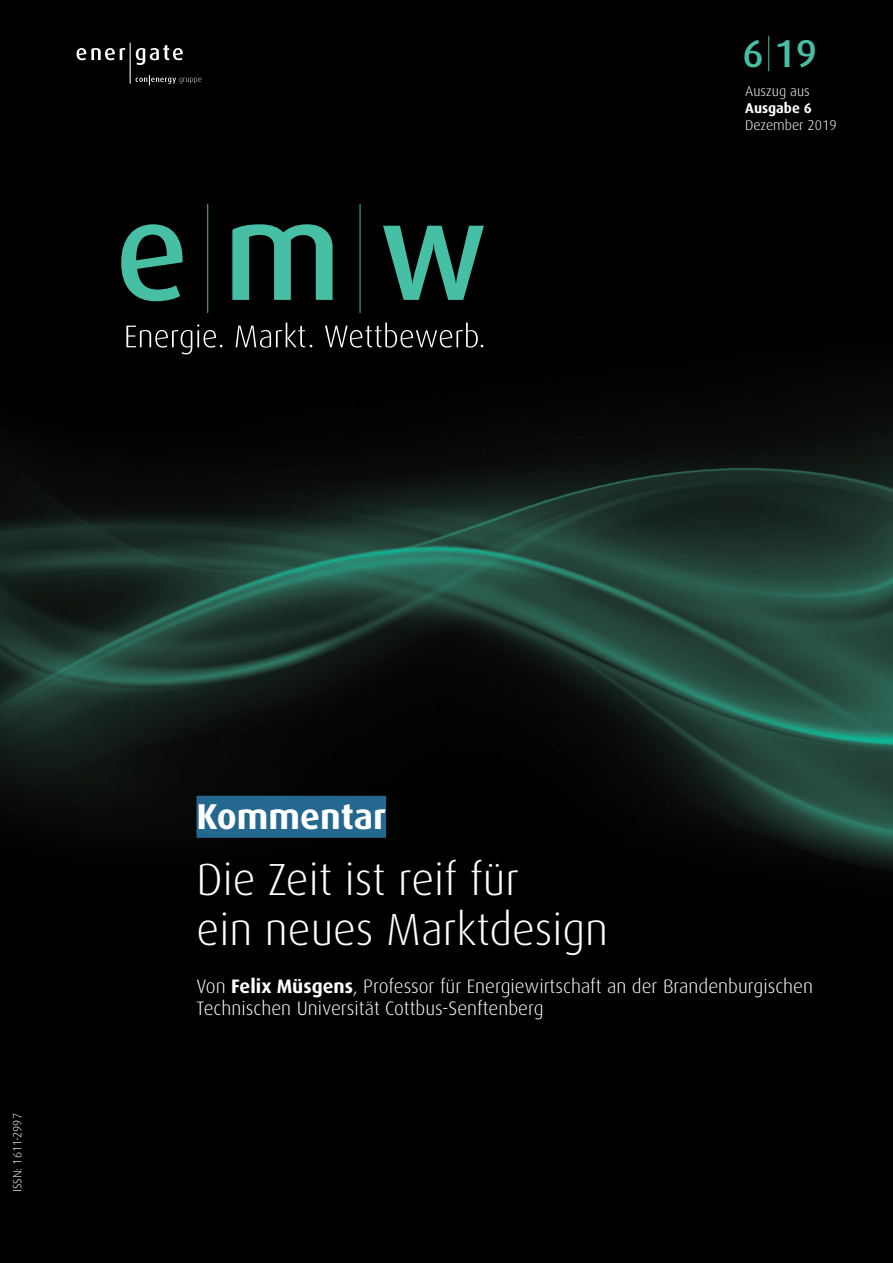
<style>
.page{position:relative;width:893px;height:1263px;background:#fff}
.page>*{position:absolute;margin:0;border:0;box-sizing:border-box;transform-origin:0 0}
._03_Titel_Sonderdruc{font:300 45px/49.5px "Dax";color:#fff}
._1_Zahl_-_HEFTFARBE{font:500 39px "Dax";color:#46bfa5}
._03_Rubrik_Sonderdru{font:700 36px "Dax";color:#fff}
._03_titel_klein{font:300 19.5px/22.5px "Dax";color:#fff}
._1_Monat{font:300 14.25px "Dax";color:#fff}
._01_Ausgabe_1{font:300 14.25px "Dax";color:#fff}
._1_Ausgabe{font:700 14.25px "Dax";color:#fff}
.t1{font:300 12px "Dax";color:#fff}
.s1{font-weight:700}
</style>
<div class="page">
<img style="left:0;top:0;width:893px;height:1263px">
<hr style="left:768px;top:36px;width:1px;height:35px;background:#46bfa5">
<svg style="left:77px;top:48px;width:48px;height:12px"></svg>
<svg style="left:136px;top:45px;width:47px;height:20px"></svg>
<hr style="left:130px;top:43px;width:1px;height:41px;background:#fff">
<svg style="left:136px;top:75px;width:65px;height:10px"></svg>
<svg style="left:121px;top:224px;width:62px;height:77px;background:#236053"></svg>
<svg style="left:232px;top:224px;width:101px;height:76px;background:#256759"></svg>
<svg style="left:383px;top:226px;width:101px;height:74px;background:#225c50"></svg>
<hr style="left:360px;top:204px;width:1px;height:109px;background:#46bfa5">
<hr style="left:207px;top:204px;width:1px;height:109px;background:#46bfa5">
<svg style="left:126px;top:324px;width:96px;height:30px;background:#252525"></svg>
<svg style="left:236px;top:323px;width:76px;height:25px;background:#2d2d2d"></svg>
<svg style="left:325px;top:323px;width:158px;height:25px;background:#2c2c2c"></svg>
<div style="left:197px;top:796px;width:189px;height:42px;background:#25688f"></div>
<p class="_1_Zahl_-_HEFTFARBE" style="left:742px;top:31px;width:76px">6 19</p>
<p class="_01_Ausgabe_1" style="left:745px;top:83px;width:66px">Auszug aus</p>
<p class="_1_Ausgabe" style="left:745px;top:100px;width:68px">Ausgabe 6</p>
<p class="_1_Monat" style="left:745px;top:117px;width:93px">Dezember 2019</p>
<p class="t1" style="left:10px;top:1192px;width:80px;rotate:-90deg">ISSN: 1611-2997</p>
<p class="_03_Rubrik_Sonderdru" style="left:197px;top:795px;width:191px">Kommentar</p>
<p class="_03_Titel_Sonderdruc" style="left:197px;top:855px;width:413px">Die Zeit ist reif für<br>ein neues Marktdesign</p>
<p class="_03_titel_klein" style="left:197px;top:975px;width:618px">Von <span class="s1">Felix Müsgens</span>, Professor für Energiewirtschaft an der Brandenburgischen<br>Technischen Universität Cottbus-Senftenberg</p>
</div>
